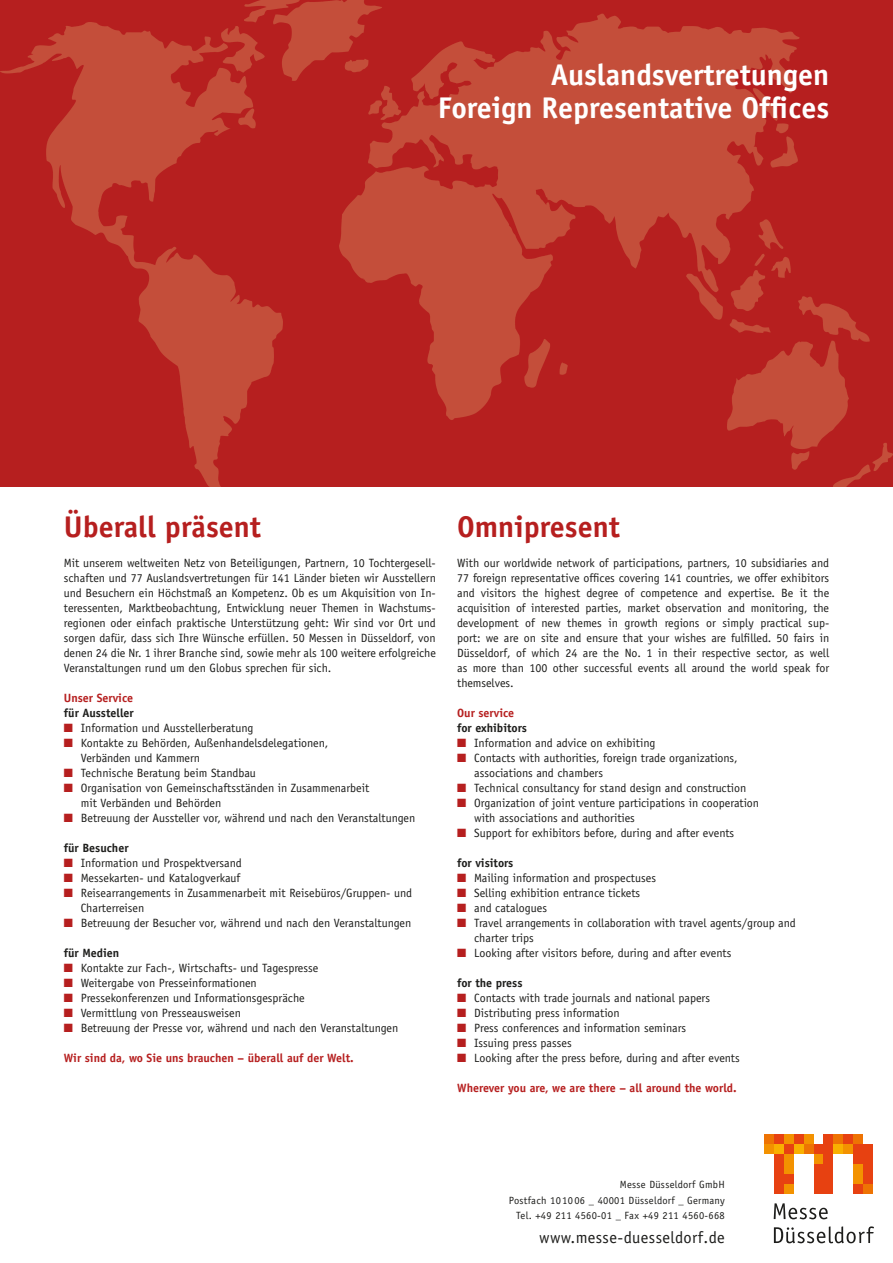
<style>
.page{position:relative;width:893px;height:1263px;background:#fff}
.page>*{position:absolute;margin:0;border:0;box-sizing:border-box;transform-origin:0 0}
.t1{font:700 30px/33px "Officina Sans";color:#fff;text-align:right}
.t2{font:700 30px "Officina Sans";color:#b61f1f}
.t3{font:16.5px "Officina Sans";letter-spacing:.025em;color:#1d1d1b}
.t4{font:12px/15px "Officina Sans";color:#1d1d1b}
.t5{font:700 12px "Officina Sans";color:#b61f1f}
.t6{font:700 12px "Officina Sans";color:#1d1d1b}
.t7{font:10.5px/15.5px "Officina Sans";letter-spacing:.025em;color:#1d1d1b;text-align:right}
.s1{color:#b61f1f}
</style>
<div class="page">
<img style="left:0;top:0;width:893px;height:486px">
<svg style="left:774px;top:1226px;width:100px;height:17px"></svg>
<svg style="left:774px;top:1203px;width:54px;height:16px"></svg>
<div style="left:764px;top:1144px;width:10px;height:10px;background:#f39200"></div>
<div style="left:774px;top:1134px;width:10px;height:10px;background:#e74111"></div>
<div style="left:774px;top:1144px;width:10px;height:10px;background:#f9b000"></div>
<div style="left:784px;top:1134px;width:10px;height:10px;background:#f39200"></div>
<div style="left:784px;top:1144px;width:10px;height:10px;background:#e74111"></div>
<div style="left:794px;top:1134px;width:10px;height:10px;background:#e74111"></div>
<div style="left:794px;top:1144px;width:10px;height:10px;background:#f9b000"></div>
<div style="left:804px;top:1134px;width:9px;height:10px;background:#f39200"></div>
<div style="left:804px;top:1144px;width:9px;height:10px;background:#ee7303"></div>
<div style="left:833px;top:1134px;width:10px;height:10px;background:#ee7303"></div>
<div style="left:833px;top:1144px;width:10px;height:10px;background:#f9b000"></div>
<div style="left:843px;top:1134px;width:10px;height:10px;background:#e74111"></div>
<div style="left:843px;top:1144px;width:10px;height:10px;background:#f39200"></div>
<div style="left:853px;top:1134px;width:10px;height:10px;background:#ee7303"></div>
<div style="left:853px;top:1144px;width:10px;height:20px;background:#e74111"></div>
<div style="left:863px;top:1144px;width:10px;height:39px;background:#e74111"></div>
<div style="left:774px;top:1154px;width:10px;height:39px;background:#e74111"></div>
<div style="left:784px;top:1154px;width:10px;height:19px;background:#f39200"></div>
<div style="left:784px;top:1173px;width:10px;height:10px;background:#e74111"></div>
<div style="left:784px;top:1183px;width:10px;height:10px;background:#f39200"></div>
<div style="left:853px;top:1164px;width:10px;height:19px;background:#f39200"></div>
<div style="left:863px;top:1183px;width:10px;height:10px;background:#ee7303"></div>
<div style="left:764px;top:1134px;width:10px;height:10px;background:#ee7303"></div>
<div style="left:813px;top:1144px;width:10px;height:10px;background:#e74111"></div>
<div style="left:813px;top:1154px;width:10px;height:10px;background:#f39200"></div>
<div style="left:813px;top:1164px;width:10px;height:29px;background:#e74111"></div>
<div style="left:823px;top:1134px;width:10px;height:59px;background:#e74111"></div>
<div style="left:853px;top:1183px;width:10px;height:10px;background:#e74111"></div>
<h1 class="t1" style="left:438px;top:58px;width:393px">Auslandsvertretungen<br>Foreign Representative Offices</h1>
<h1 class="t2" style="left:64px;top:508px;width:199px">Überall präsent</h1>
<p class="t4" style="left:64px;top:555px;width:374px;text-align:justify">Mit unserem weltweiten Netz von Beteiligungen, Partnern, 10 Tochtergesell&shy;schaften und 77 Auslandsvertretungen für 141 Länder bieten wir Ausstellern und Besuchern ein Höchstmaß an Kompetenz. Ob es um Akquisition von In&shy;teressenten, Marktbeobachtung, Entwicklung neuer Themen in Wachstums&shy;regionen oder einfach praktische Unterstützung geht: Wir sind vor Ort und sorgen dafür, dass sich Ihre Wünsche erfüllen. 50 Messen in Düsseldorf, von denen 24 die Nr. 1 ihrer Branche sind, sowie mehr als 100 weitere erfolgreiche Veranstaltungen rund um den Globus sprechen für sich.</p>
<p class="t5" style="left:64px;top:690px;width:71px">Unser Service</p>
<p class="t6" style="left:64px;top:705px;width:71px">für Aussteller</p>
<p class="t4" style="left:64px;top:720px;width:191px"><span class="s1">■</span> Information und Ausstellerberatung</p>
<p class="t4" style="left:81px;top:735px;width:249px;text-indent:-17px"><span class="s1">■</span> Kontakte zu Behörden, Außenhandelsdelegationen,<br>Verbänden und Kammern</p>
<p class="t4" style="left:64px;top:765px;width:194px"><span class="s1">■</span> Technische Beratung beim Standbau</p>
<p class="t4" style="left:81px;top:780px;width:290px;text-indent:-17px"><span class="s1">■</span> Organisation von Gemeinschaftsständen in Zusammenarbeit mit Verbänden und Behörden</p>
<p class="t4" style="left:64px;top:810px;width:353px"><span class="s1">■</span> Betreuung der Aussteller vor, während und nach den Veranstaltungen</p>
<p class="t6" style="left:64px;top:840px;width:66px">für Besucher</p>
<p class="t4" style="left:64px;top:855px;width:179px"><span class="s1">■</span> Information und Prospektversand</p>
<p class="t4" style="left:64px;top:870px;width:178px"><span class="s1">■</span> Messekarten- und Katalogverkauf</p>
<p class="t4" style="left:81px;top:885px;width:333px;text-indent:-17px"><span class="s1">■</span> Reisearrangements in Zusammenarbeit mit Reisebüros/Gruppen- und<br>Charterreisen</p>
<p class="t4" style="left:64px;top:915px;width:349px"><span class="s1">■</span> Betreuung der Besucher vor, während und nach den Veranstaltungen</p>
<p class="t6" style="left:64px;top:945px;width:57px">für Medien</p>
<p class="t4" style="left:64px;top:960px;width:256px"><span class="s1">■</span> Kontakte zur Fach-, Wirtschafts- und Tagespresse</p>
<p class="t4" style="left:64px;top:975px;width:195px"><span class="s1">■</span> Weitergabe von Presseinformationen</p>
<p class="t4" style="left:64px;top:990px;width:242px"><span class="s1">■</span> Pressekonferenzen und Informationsgespräche</p>
<p class="t4" style="left:64px;top:1005px;width:179px"><span class="s1">■</span> Vermittlung von Presseausweisen</p>
<p class="t4" style="left:64px;top:1020px;width:336px"><span class="s1">■</span> Betreuung der Presse vor, während und nach den Veranstaltungen</p>
<p class="t5" style="left:64px;top:1050px;width:291px">Wir sind da, wo Sie uns brauchen – überall auf der Welt.</p>
<h1 class="t2" style="left:457px;top:508px;width:164px">Omnipresent</h1>
<p class="t4" style="left:457px;top:555px;width:374px;text-align:justify">With our worldwide network of participations, partners, 10 subsidiaries and 77 foreign representative offices covering 141 countries, we offer exhibitors and visitors the highest degree of competence and expertise. Be it the acquisition of interested parties, market observation and monitoring, the development of new themes in growth regions or simply practical sup&shy;port: we are on site and ensure that your wishes are fulfilled. 50 fairs in Düsseldorf, of which 24 are the No. 1 in their respective sector, as well as more than 100 other successful events all around the world speak for themselves.</p>
<p class="t5" style="left:457px;top:705px;width:59px">Our service</p>
<p class="t6" style="left:457px;top:720px;width:71px">for exhibitors</p>
<p class="t4" style="left:457px;top:735px;width:200px"><span class="s1">■</span> Information and advice on exhibiting</p>
<p class="t4" style="left:474px;top:750px;width:265px;text-indent:-17px"><span class="s1">■</span> Contacts with authorities, foreign trade organizations, associations and chambers</p>
<p class="t4" style="left:457px;top:780px;width:291px"><span class="s1">■</span> Technical consultancy for stand design and construction</p>
<p class="t4" style="left:474px;top:795px;width:287px;text-indent:-17px"><span class="s1">■</span> Organization of joint venture participations in cooperation with associations and authorities</p>
<p class="t4" style="left:457px;top:825px;width:279px"><span class="s1">■</span> Support for exhibitors before, during and after events</p>
<p class="t6" style="left:457px;top:855px;width:58px">for visitors</p>
<p class="t4" style="left:457px;top:870px;width:200px"><span class="s1">■</span> Mailing information and prospectuses</p>
<p class="t4" style="left:457px;top:885px;width:185px"><span class="s1">■</span> Selling exhibition entrance tickets</p>
<p class="t4" style="left:457px;top:900px;width:91px"><span class="s1">■</span> and catalogues</p>
<p class="t4" style="left:474px;top:915px;width:323px;text-indent:-17px"><span class="s1">■</span> Travel arrangements in collaboration with travel agents/group and charter trips</p>
<p class="t4" style="left:457px;top:945px;width:276px"><span class="s1">■</span> Looking after visitors before, during and after events</p>
<p class="t6" style="left:457px;top:975px;width:67px">for the press</p>
<p class="t4" style="left:457px;top:990px;width:254px"><span class="s1">■</span> Contacts with trade journals and national papers</p>
<p class="t4" style="left:457px;top:1005px;width:164px"><span class="s1">■</span> Distributing press information</p>
<p class="t4" style="left:457px;top:1020px;width:231px"><span class="s1">■</span> Press conferences and information seminars</p>
<p class="t4" style="left:457px;top:1035px;width:116px"><span class="s1">■</span> Issuing press passes</p>
<p class="t4" style="left:457px;top:1050px;width:284px"><span class="s1">■</span> Looking after the press before, during and after events</p>
<p class="t5" style="left:457px;top:1080px;width:281px">Wherever you are, we are there – all around the world.</p>
<p class="t7" style="left:509px;top:1177px;width:217px">Messe Düsseldorf GmbH<br>Postfach 101006 _ 40001 Düsseldorf _ Germany<br>Tel. +49 211 4560-01 _ Fax +49 211 4560-668</p>
<h2 class="t3" style="left:539px;top:1228px;width:187px">www.messe-duesseldorf.de</h2>
</div>
